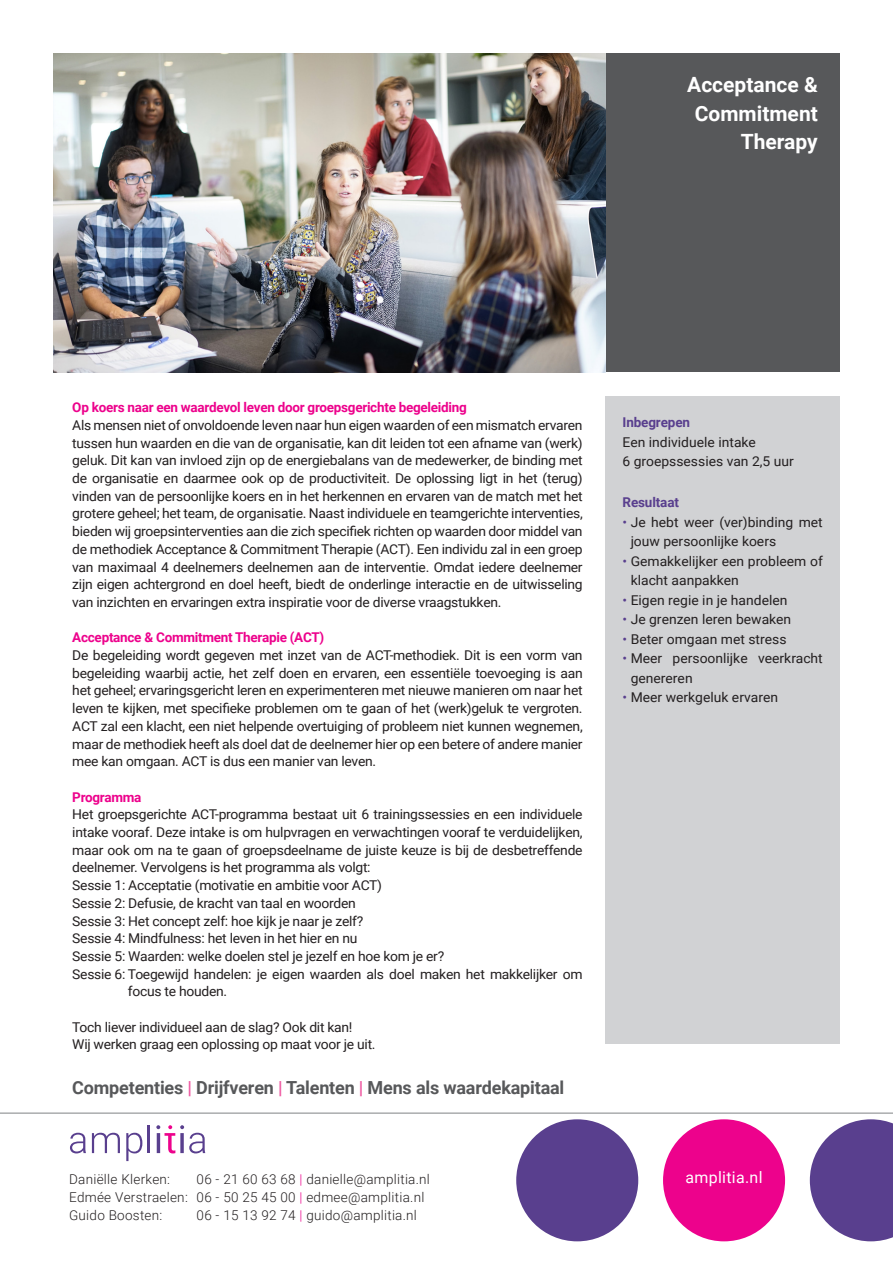
<style>
.page{position:relative;width:893px;height:1263px;background:#fff}
.page>*{position:absolute;margin:0;border:0;box-sizing:border-box;transform-origin:0 0}
.t1{font:700 21px "Roboto";color:#fff}
.t2{font:700 18px "Roboto";letter-spacing:-.01em;color:#57585a}
.t3{font:15.9px "Roboto";letter-spacing:.02em;color:#fff}
.t4{font:13.5px/17.7px "Roboto";letter-spacing:-.02em;color:#231f20;text-align:justify}
.t5{font:13.5px/19.5px "Roboto";color:#231f20}
.t6{font:300 13.5px "Roboto";letter-spacing:.02em;color:#231f20}
.t7{font:700 13.5px "Roboto";letter-spacing:-.02em;color:#ed028c}
.t8{font:700 13.5px "Roboto";letter-spacing:-.01em;color:#593f8e}
.s1{color:#ef59a1}
.s2{color:#593f8e}
.s3{color:#ed028c}
</style>
<div class="page">
<div style="left:606px;top:53px;width:234px;height:319px;background:#57585a"></div>
<div style="left:516px;top:1119px;width:122px;height:122px;background:#593f8e;border-radius:50%"></div>
<svg style="left:810px;top:1119px;width:83px;height:122px"></svg>
<div style="left:663px;top:1119px;width:122px;height:122px;background:#ed028c;border-radius:50%"></div>
<svg style="left:70px;top:1125px;width:135px;height:36px"></svg>
<hr style="left:148px;top:1125px;width:2px;height:28px;background:#593f8e">
<hr style="left:0;top:1113px;width:893px;height:1px;background:#808285">
<img style="left:53px;top:53px;width:553px;height:319px">
<div style="left:605px;top:396px;width:235px;height:647px;background:#d1d2d4"></div>
<p class="t1" style="left:687px;top:70px;width:132px">Acceptance &amp;</p>
<p class="t1" style="left:695px;top:99px;width:125px">Commitment</p>
<p class="t1" style="left:741px;top:127px;width:79px">Therapy</p>
<p class="t7" style="left:72px;top:398px;width:396px">Op koers naar een waardevol leven door groepsgerichte begeleiding</p>
<p class="t4" style="left:72px;top:416px;width:512px">Als mensen niet of onvoldoende leven naar hun eigen waarden of een mismatch ervaren tussen hun waarden en die van de organisatie, kan dit leiden tot een afname van (werk) geluk. Dit kan van invloed zijn op de energiebalans van de medewerker, de binding met de organisatie en daarmee ook op de productiviteit. De oplossing ligt in het (terug) vinden van de persoonlijke koers en in het herkennen en ervaren van de match met het grotere geheel; het team, de organisatie. Naast individuele en teamgerichte interventies, bieden wij groepsinterventies aan die zich specifiek richten op waarden door middel van de methodiek Acceptance &amp; Commitment Therapie (ACT). Een individu zal in een groep van maximaal 4 deelnemers deelnemen aan de interventie. Omdat iedere deelnemer zijn eigen achtergrond en doel heeft, biedt de onderlinge interactie en de uitwisseling van inzichten en ervaringen extra inspiratie voor de diverse vraagstukken.</p>
<p class="t7" style="left:72px;top:628px;width:254px">Acceptance &amp; Commitment Therapie (ACT)</p>
<p class="t4" style="left:72px;top:646px;width:512px">De begeleiding wordt gegeven met inzet van de ACT-methodiek. Dit is een vorm van begeleiding waarbij actie, het zelf doen en ervaren, een essentiële toevoeging is aan het geheel; ervaringsgericht leren en experimenteren met nieuwe manieren om naar het leven te kijken, met specifieke problemen om te gaan of het (werk)geluk te vergroten.<br>ACT zal een klacht, een niet helpende overtuiging of probleem niet kunnen wegnemen, maar de methodiek heeft als doel dat de deelnemer hier op een betere of andere manier mee kan omgaan. ACT is dus een manier van leven.</p>
<p class="t7" style="left:72px;top:787px;width:71px">Programma</p>
<p class="t4" style="left:72px;top:805px;width:512px">Het groepsgerichte ACT-programma bestaat uit 6 trainingssessies en een individuele intake vooraf. Deze intake is om hulpvragen en verwachtingen vooraf te verduidelijken, maar ook om na te gaan of groepsdeelname de juiste keuze is bij de desbetreffende deelnemer. Vervolgens is het programma als volgt:</p>
<p class="t4" style="left:72px;top:876px;width:311px">Sessie 1: Acceptatie (motivatie en ambitie voor ACT)</p>
<p class="t4" style="left:72px;top:894px;width:285px">Sessie 2: Defusie, de kracht van taal en woorden</p>
<p class="t4" style="left:72px;top:911px;width:293px">Sessie 3: Het concept zelf: hoe kijk je naar je zelf?</p>
<p class="t4" style="left:72px;top:929px;width:287px">Sessie 4: Mindfulness: het leven in het hier en nu</p>
<p class="t4" style="left:72px;top:947px;width:373px">Sessie 5: Waarden: welke doelen stel je jezelf en hoe kom je er?</p>
<p class="t4" style="left:128px;top:964px;width:456px;text-indent:-56px">Sessie 6: Toegewijd handelen: je eigen waarden als doel maken het makkelijker om focus te houden.</p>
<p class="t4" style="left:72px;top:1017px;width:305px">Toch liever individueel aan de slag? Ook dit kan!<br>Wij werken graag een oplossing op maat voor je uit.</p>
<p class="t2" style="left:72px;top:1074px;width:494px">Competenties <span class="s1">|</span> Drijfveren <span class="s1">|</span> Talenten <span class="s1">|</span> Mens als waardekapitaal</p>
<p class="t8" style="left:622px;top:413px;width:69px">Inbegrepen</p>
<p class="t5" style="left:622px;top:431px;width:135px">Een individuele intake</p>
<p class="t5" style="left:622px;top:451px;width:173px">6 groepssessies van 2,5 uur</p>
<p class="t8" style="left:622px;top:493px;width:58px">Resultaat</p>
<p class="t5" style="left:631px;top:512px;width:194px;text-indent:-8px"><span class="s2">•</span> Je hebt weer (ver)binding met jouw persoonlijke koers</p>
<p class="t5" style="left:631px;top:551px;width:194px;text-indent:-8px"><span class="s2">•</span> Gemakkelijker een probleem of klacht aanpakken</p>
<p class="t5" style="left:622px;top:590px;width:166px"><span class="s2">•</span> Eigen regie in je handelen</p>
<p class="t5" style="left:622px;top:609px;width:170px"><span class="s2">•</span> Je grenzen leren bewaken</p>
<p class="t5" style="left:622px;top:629px;width:166px"><span class="s2">•</span> Beter omgaan met stress</p>
<p class="t5" style="left:631px;top:648px;width:194px;text-indent:-8px"><span class="s2">•</span> Meer persoonlijke veerkracht genereren</p>
<p class="t5" style="left:622px;top:687px;width:157px"><span class="s2">•</span> Meer werkgeluk ervaren</p>
<p class="t6" style="left:69px;top:1170px;width:103px">Daniëlle Klerken:</p>
<p class="t6" style="left:197px;top:1170px;width:235px">06 - 21 60 63 68 <span class="s3">|</span> danielle@amplitia.nl</p>
<p class="t3" style="left:685px;top:1166px;width:79px">amplitia.nl</p>
<p class="t6" style="left:69px;top:1188px;width:357px">Edmée Verstraelen: 06 - 50 25 45 00 <span class="s3">|</span> edmee@amplitia.nl</p>
<p class="t6" style="left:69px;top:1206px;width:95px">Guido Boosten:</p>
<p class="t6" style="left:197px;top:1206px;width:222px">06 - 15 13 92 74 <span class="s3">|</span> guido@amplitia.nl</p>
</div>
